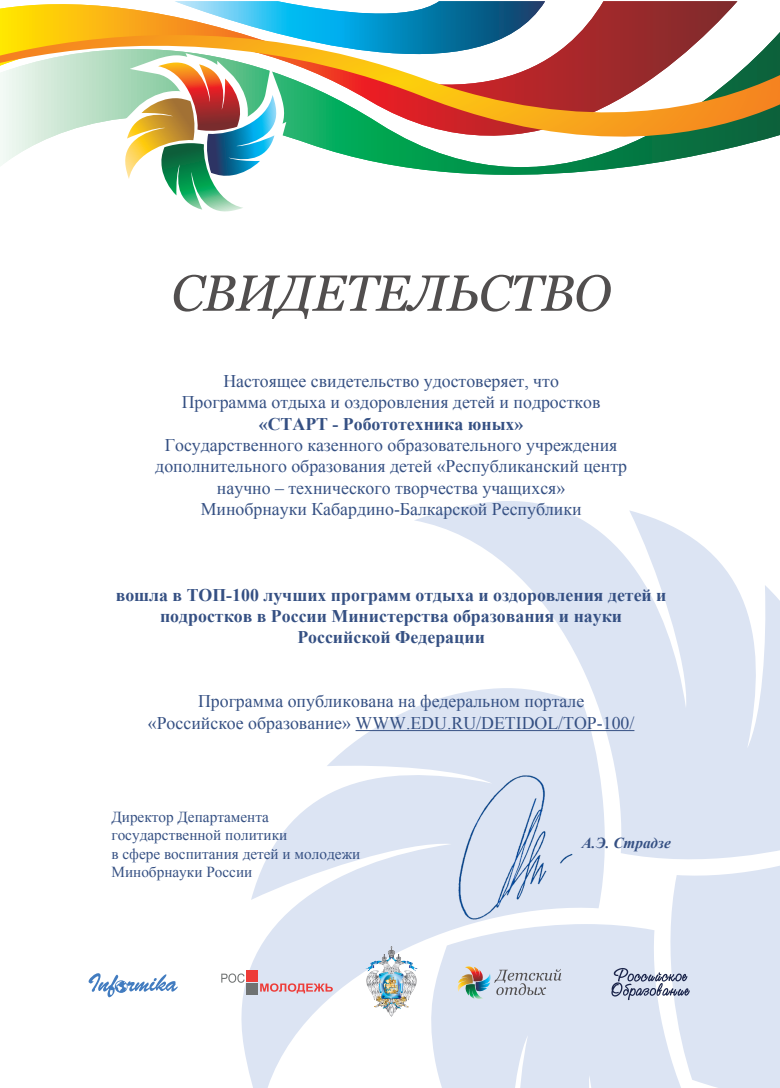
<style>
.page{position:relative;width:780px;height:1088px;background:#fff}
.page>*{position:absolute;margin:0;border:0;box-sizing:border-box;transform-origin:0 0}
.t1{font:italic 50.88px "Georgia";letter-spacing:-.015em;color:#514e4e}
.t2{font:17.75px/21.4px "Times New Roman";color:#355083;text-align:center}
.t3{font:700 17.75px/21.4px "Times New Roman";color:#355083;text-align:center}
.t4{font:15.25px/18.2px "Times New Roman";color:#355083}
.t5{font:italic 700 15.25px "Times New Roman";color:#355083}
</style>
<div class="page">
<svg style="left:671px;top:868px;width:109px;height:56px;background:#dfe6f4"></svg>
<svg style="left:414px;top:501px;width:366px;height:367px;fill:#dce4f3"></svg>
<svg style="left:241px;top:688px;width:373px;height:400px;fill:#dce4f3"></svg>
<svg style="left:426px;top:924px;width:354px;height:164px;background:#dfe6f4"></svg>
<img style="left:360px;top:945px;width:62px;height:71px">
<svg style="left:89px;top:973px;width:89px;height:24px"></svg>
<svg style="left:611px;top:968px;width:78px;height:32px;background:#b0b8ca"></svg>
<svg style="left:457px;top:966px;width:104px;height:34px;background:#bec5cb"></svg>
<div style="left:246px;top:970px;width:12px;height:12px;background:#ee3c38"></div>
<div style="left:246px;top:983px;width:12px;height:12px;background:#6f7272"></div>
<svg style="left:221px;top:973px;width:23px;height:10px"></svg>
<svg style="left:260px;top:983px;width:73px;height:10px"></svg>
<svg style="left:0;top:1px;width:737px;height:174px"></svg>
<svg style="left:175px;top:1px;width:370px;height:27px"></svg>
<svg style="left:0;top:28px;width:780px;height:133px"></svg>
<svg style="left:116px;top:53px;width:170px;height:159px"></svg>
<hr style="left:355px;top:730px;width:279px;height:1px;background:#355083">
<img style="left:459px;top:776px;width:114px;height:143px">
<h1 class="t1" style="left:171px;top:261px;width:441px">СВИДЕТЕЛЬСТВО</h1>
<p class="t2" style="left:182px;top:370px;width:420px">Настоящее свидетельство удостоверяет, что<br>Программа отдыха и оздоровления детей и подростков</p>
<p class="t3" style="left:259px;top:413px;width:266px">«СТАРТ - Робототехника юных»</p>
<p class="t2" style="left:155px;top:434px;width:473px">Государственного казенного образовательного учреждения дополнительного образования детей «Республиканский центр научно – технического творчества учащихся»<br>Минобрнауки Кабардино-Балкарской Республики</p>
<p class="t3" style="left:116px;top:583px;width:552px">вошла в ТОП-100 лучших программ отдыха и оздоровления детей и подростков в России Министерства образования и науки<br>Российской Федерации</p>
<p class="t2" style="left:148px;top:690px;width:488px">Программа опубликована на федеральном портале «Российское образование» WWW.EDU.RU/DETIDOL/TOP-100/</p>
<p class="t4" style="left:111px;top:807px;width:250px">Директор Департамента государственной политики<br>в сфере воспитания детей и молодежи<br>Минобрнауки России</p>
<p class="t5" style="left:581px;top:832px;width:91px">А.Э. Страдзе</p>
</div>
